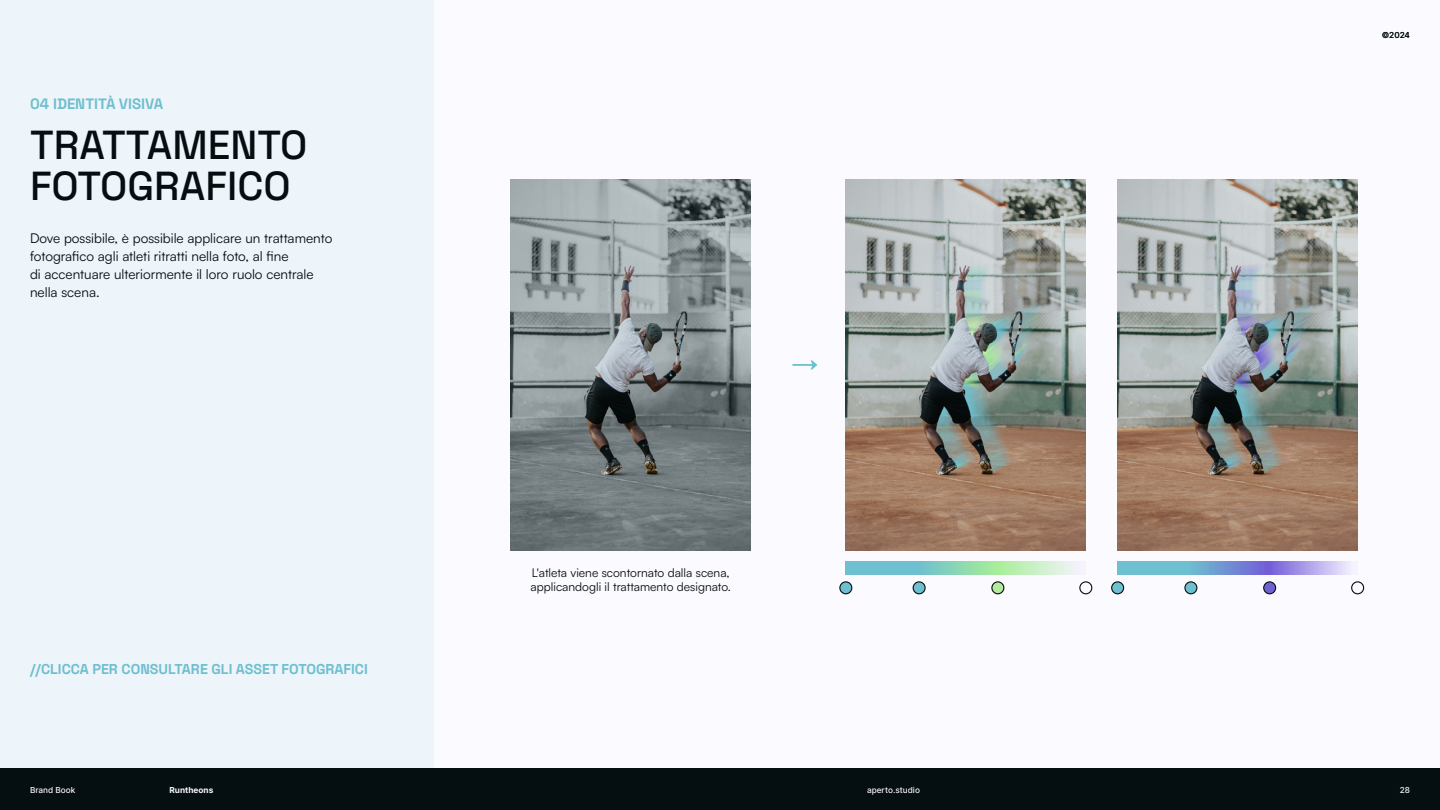
<style>
.page{position:relative;width:1440px;height:810px;background:#fbfaff}
.page>*{position:absolute;margin:0;border:0;box-sizing:border-box;transform-origin:0 0}
.t1{font:300 40.5px/41.2px "Space Grotesk";color:#050e10}
.t2{font:300 15px "Space Grotesk";color:#6ebfcf}
.t3{font:300 14.25px "Space Grotesk";color:#6ebfcf}
.t4{font:700 13.5px/18px "Satoshi Variable";color:#050e10}
.t5{font:700 12px/14.4px "Satoshi Variable";color:#050e10}
.t6{font:500 8.25px "Inter";color:#f6f3ff}
.t7{font:700 8.25px "Inter";color:#f6f3ff}
.t8{font:500 8.25px "Inter";color:#050e10}
</style>
<div class="page">
<div style="left:0;top:0;width:434px;height:769px;background:#edf4fa"></div>
<div style="left:0;top:769px;width:1440px;height:41px;background:#050e10"></div>
<img style="left:511px;top:180px;width:240px;height:370px">
<svg style="left:792px;top:360px;width:25px;height:10px"></svg>
<img style="left:846px;top:180px;width:240px;height:370px">
<svg style="left:846px;top:561px;width:230px;height:13px;background:#98d8c3"></svg>
<div style="left:840px;top:582px;width:12px;height:12px;background:#6ebfcf;border-radius:50%"></div>
<div style="left:839px;top:581px;width:13px;height:13px;border:1px solid #060e0f;border-radius:50%"></div>
<div style="left:913px;top:582px;width:12px;height:12px;background:#6ebfcf;border-radius:50%"></div>
<div style="left:913px;top:581px;width:13px;height:13px;border:1px solid #060e0f;border-radius:50%"></div>
<div style="left:992px;top:582px;width:12px;height:12px;background:#b5ea9e;border-radius:50%"></div>
<div style="left:991px;top:581px;width:13px;height:13px;border:1px solid #060e0f;border-radius:50%"></div>
<div style="left:1079px;top:581px;width:13px;height:13px;border:1px solid #060e0f;border-radius:50%"></div>
<img style="left:1118px;top:180px;width:240px;height:370px">
<svg style="left:1118px;top:561px;width:234px;height:13px;background:#87a5da"></svg>
<div style="left:1112px;top:582px;width:12px;height:12px;background:#6ebfcf;border-radius:50%"></div>
<div style="left:1111px;top:581px;width:13px;height:13px;border:1px solid #060e0f;border-radius:50%"></div>
<div style="left:1185px;top:582px;width:12px;height:12px;background:#6ebfcf;border-radius:50%"></div>
<div style="left:1184px;top:581px;width:13px;height:13px;border:1px solid #060e0f;border-radius:50%"></div>
<div style="left:1264px;top:582px;width:12px;height:12px;background:#6e62d3;border-radius:50%"></div>
<div style="left:1263px;top:581px;width:13px;height:13px;border:1px solid #060e0f;border-radius:50%"></div>
<div style="left:1351px;top:581px;width:13px;height:13px;border:1px solid #060e0f;border-radius:50%"></div>
<p class="t2" style="left:30px;top:93px;width:135px">04 IDENTITÀ VISIVA</p>
<h1 class="t1" style="left:30px;top:122px;width:279px">TRATTAMENTO<br>FOTOGRAFICO</h1>
<p class="t4" style="left:30px;top:228px;width:304px">Dove possibile, è possibile applicare un trattamento fotografico agli atleti ritratti nella foto, al fine<br>di accentuare ulteriormente il loro ruolo centrale nella scena.</p>
<p class="t3" style="left:30px;top:658px;width:339px">//CLICCA PER CONSULTARE GLI ASSET FOTOGRAFICI</p>
<p class="t5" style="left:531px;top:564px;width:202px">L'atleta viene scontornato dalla scena, applicandogli il trattamento designato.</p>
<p class="t6" style="left:30px;top:784px;width:47px">Brand Book</p>
<p class="t7" style="left:170px;top:784px;width:45px">Runtheons</p>
<p class="t6" style="left:867px;top:784px;width:54px">aperto.studio</p>
<p class="t8" style="left:1382px;top:29px;width:30px">©2024</p>
<p class="t6" style="left:1400px;top:784px;width:12px">28</p>
</div>
